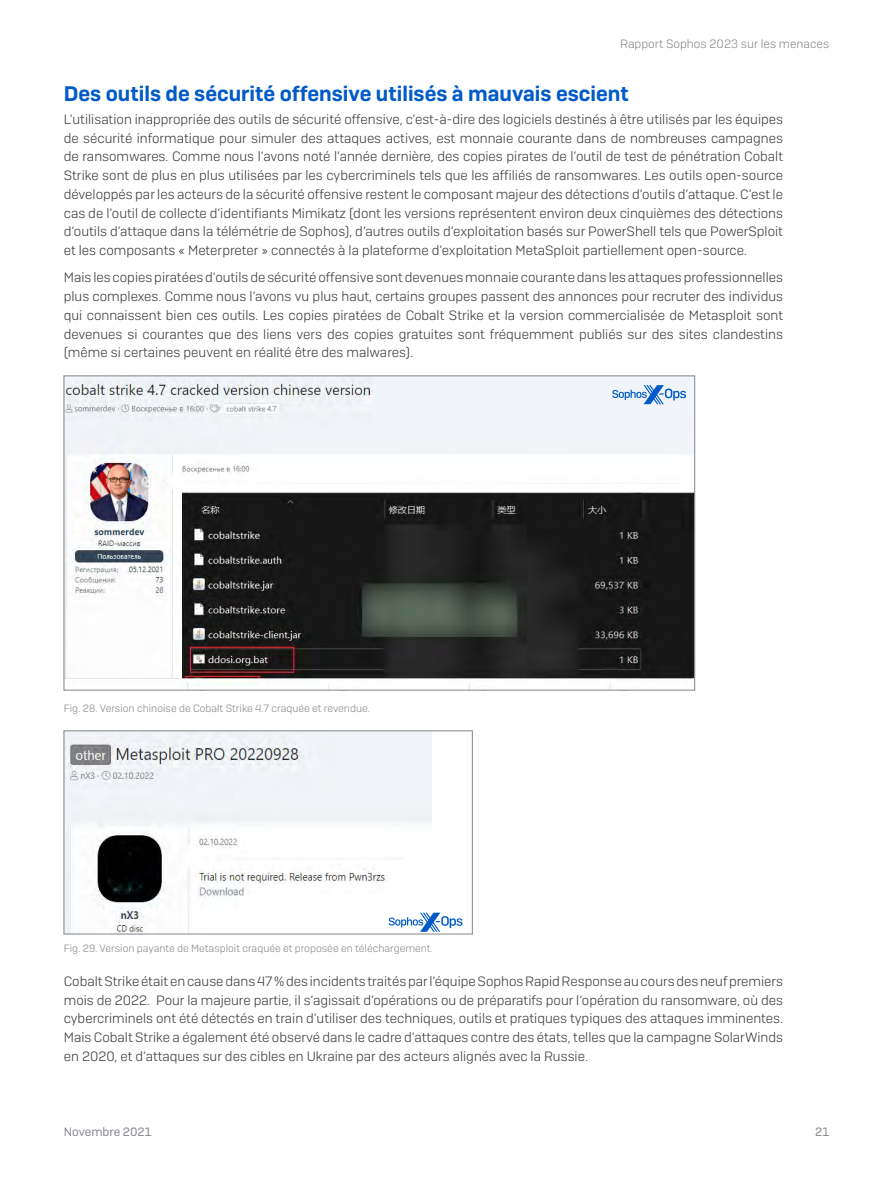
<style>
.page{position:relative;width:893px;height:1191px;background:#fff}
.page>*{position:absolute;margin:0;border:0;box-sizing:border-box;transform-origin:0 0}
.Subheading_1{font:600 21px "Sophos Sans";color:#005bc8}
.Body_Copy{font:300 13.5px/18.8px "Sophos Sans";color:#363738;text-align:justify}
.t1{font:300 12px "Sophos Sans";color:#83868b}
.t2{font:12px "Sophos Sans";color:#83868b}
.Note{font:300 10.5px "Sophos Sans";color:#83868b}
</style>
<div class="page">
<img style="left:66px;top:378px;width:627px;height:310px">
<svg style="left:612px;top:385px;width:74px;height:19px"></svg>
<img style="left:66px;top:732px;width:366px;height:200px">
<div style="left:64px;top:730px;width:408px;height:204px;border:1px solid #83868b"></div>
<svg style="left:389px;top:912px;width:73px;height:19px"></svg>
<p class="t1" style="left:620px;top:36px;width:211px">Rapport Sophos 2023 sur les menaces</p>
<p class="Subheading_1" style="left:64px;top:80px;width:566px">Des outils de sécurité offensive utilisés à mauvais escient</p>
<p class="Body_Copy" style="left:64px;top:109px;width:721px">L’utilisation inappropriée des outils de sécurité offensive, c’est-à-dire des logiciels destinés à être utilisés par les équipes de sécurité informatique pour simuler des attaques actives, est monnaie courante dans de nombreuses campagnes de ransomwares. Comme nous l’avons noté l’année dernière, des copies pirates de l’outil de test de pénétration Cobalt Strike sont de plus en plus utilisées par les cybercriminels tels que les affiliés de ransomwares. Les outils open-source développés par les acteurs de la sécurité offensive restent le composant majeur des détections d’outils d’attaque. C’est le cas de l’outil de collecte d’identifiants Mimikatz (dont les versions représentent environ deux cinquièmes des détections d’outils d’attaque dans la télémétrie de Sophos), d’autres outils d’exploitation basés sur PowerShell tels que PowerSploit et les composants « Meterpreter » connectés à la plateforme d’exploitation MetaSploit partiellement open-source.</p>
<p class="Body_Copy" style="left:64px;top:268px;width:721px">Mais les copies piratées d’outils de sécurité offensive sont devenues monnaie courante dans les attaques professionnelles plus complexes. Comme nous l’avons vu plus haut, certains groupes passent des annonces pour recruter des individus qui connaissent bien ces outils. Les copies piratées de Cobalt Strike et la version commercialisée de Metasploit sont devenues si courantes que des liens vers des copies gratuites sont fréquemment publiés sur des sites clandestins (même si certaines peuvent en réalité être des malwares).</p>
<p class="Note" style="left:64px;top:702px;width:308px">Fig. 28. Version chinoise de Cobalt Strike 4.7 craquée et revendue.</p>
<p class="Note" style="left:64px;top:942px;width:371px">Fig. 29. Version payante de Metasploit craquée et proposée en téléchargement.</p>
<p class="Body_Copy" style="left:64px;top:971px;width:721px">Cobalt Strike était en cause dans 47 % des incidents traités par l’équipe Sophos Rapid Response au cours des neuf premiers mois de 2022. Pour la majeure partie, il s’agissait d’opérations ou de préparatifs pour l’opération du ransomware, où des cybercriminels ont été détectés en train d’utiliser des techniques, outils et pratiques typiques des attaques imminentes.<br>Mais Cobalt Strike a également été observé dans le cadre d’attaques contre des états, telles que la campagne SolarWinds en 2020, et d’attaques sur des cibles en Ukraine par des acteurs alignés avec la Russie.</p>
<p class="t2" style="left:64px;top:1124px;width:89px">Novembre 2021</p>
<p class="t2" style="left:815px;top:1124px;width:16px">21</p>
</div>
